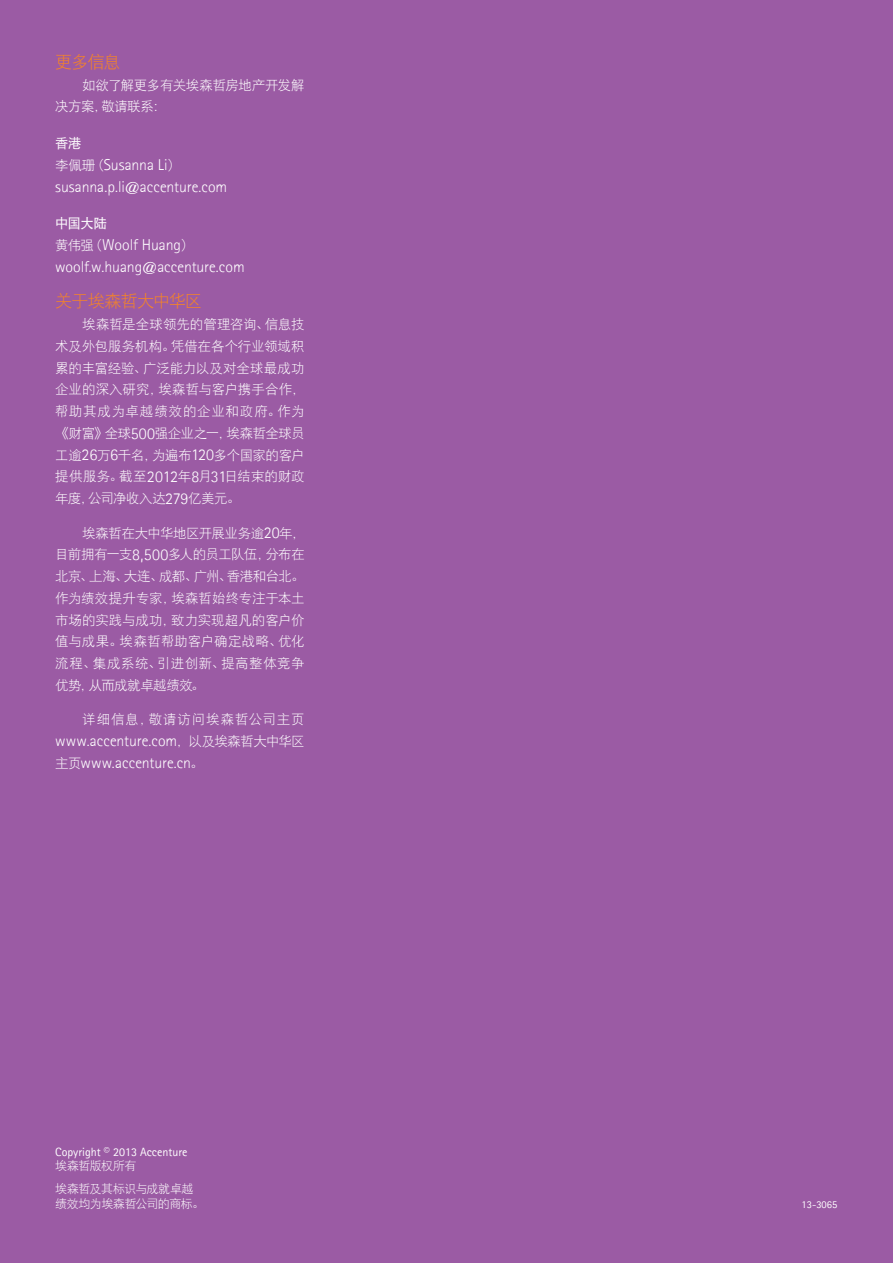
<style>
.page{position:relative;width:893px;height:1263px;background:#9b5ba4}
.page>*{position:absolute;margin:0;border:0;box-sizing:border-box;transform-origin:0 0}
.t1{font:17.25px "DF Hei W3";letter-spacing:-.07em;color:#f58427}
.t2{font:300 15.75px/21.8px "Agfa Rotis Sans Serif";letter-spacing:-.005em;color:#fff}
.t3{font:13.5px/21.8px "DF Hei W3";letter-spacing:-.02em;color:#fff;text-align:justify}
.t4{font:13.5px "DF Hei W3";letter-spacing:.05em;color:#fff}
.t5{font:13.5px "DF Hei W5";letter-spacing:-.045em;color:#fff}
.t6{font:12px/23px "DF Hei W3";letter-spacing:-.04em;color:#fff}
.t7{font:12px "Agfa Rotis Sans Serif";color:#fff}
.t8{font:10.5px "Agfa Rotis Sans Serif";color:#fff}
.s1{font-family:"DF Hei W3";font-weight:400;font-size:13.5px}
.s2{font-family:"Agfa Rotis Sans Serif";font-weight:300;font-size:16.5px}
</style>
<div class="page">
<p class="t1" style="left:55px;top:53px;width:67px">更多信息</p>
<p class="t3" style="left:55px;top:74px;width:251px;text-indent:27px">如欲了解更多有关埃森哲房地产开发解决方案，敬请联系：</p>
<p class="t5" style="left:55px;top:136px;width:28px">香港</p>
<p class="t2" style="left:55px;top:153px;width:174px"><span class="s1">李佩珊（</span>Susanna Li<span class="s1">）</span>susanna.p.li@accenture.com</p>
<p class="t5" style="left:55px;top:217px;width:53px">中国大陆</p>
<p class="t2" style="left:55px;top:234px;width:191px"><span class="s1">黄伟强（</span>Woolf Huang<span class="s1">）</span>woolf.w.huang@accenture.com</p>
<p class="t1" style="left:55px;top:292px;width:148px">关于埃森哲大中华区</p>
<p class="t3" style="left:55px;top:313px;width:251px;text-indent:27px">埃森哲是全球领先的管理咨询、信息技术及外包服务机构。凭借在各个行业领域积累的丰富经验、广泛能力以及对全球最成功企业的深入研究，埃森哲与客户携手合作，帮助其成为卓越绩效的企业和政府。作为《财富》全球<span class="s2">500</span>强企业之一，埃森哲全球员工逾<span class="s2">26</span>万<span class="s2">6</span>千名，为遍布<span class="s2">120</span>多个国家的客户提供服务。截至<span class="s2">2012</span>年<span class="s2">8</span>月<span class="s2">31</span>日结束的财政年度，公司净收入达<span class="s2">279</span>亿美元。</p>
<p class="t3" style="left:55px;top:522px;width:251px;text-indent:27px">埃森哲在大中华地区开展业务逾<span class="s2">20</span>年，目前拥有一支<span class="s2">8,500</span>多人的员工队伍，分布在北京、上海、大连、成都、广州、香港和台北。作为绩效提升专家，埃森哲始终专注于本土市场的实践与成功，致力实现超凡的客户价值与成果。埃森哲帮助客户确定战略、优化流程、集成系统、引进创新、提高整体竞争优势，从而成就卓越绩效。</p>
<p class="t4" style="left:82px;top:713px;width:224px">详细信息，敬请访问埃森哲公司主页</p>
<p class="t2" style="left:55px;top:730px;width:251px">www.accenture.com<span class="s1">, 以及埃森哲大中华区主页</span>www.accenture.cn<span class="s1">。</span></p>
<p class="t7" style="left:55px;top:1145px;width:134px">Copyright © 2013 Accenture</p>
<p class="t6" style="left:55px;top:1154px;width:140px">埃森哲版权所有<br>埃森哲及其标识与成就卓越</p>
<p class="t6" style="left:55px;top:1192px;width:150px">绩效均为埃森哲公司的商标。</p>
<p class="t8" style="left:802px;top:1198px;width:37px">13-3065</p>
</div>
